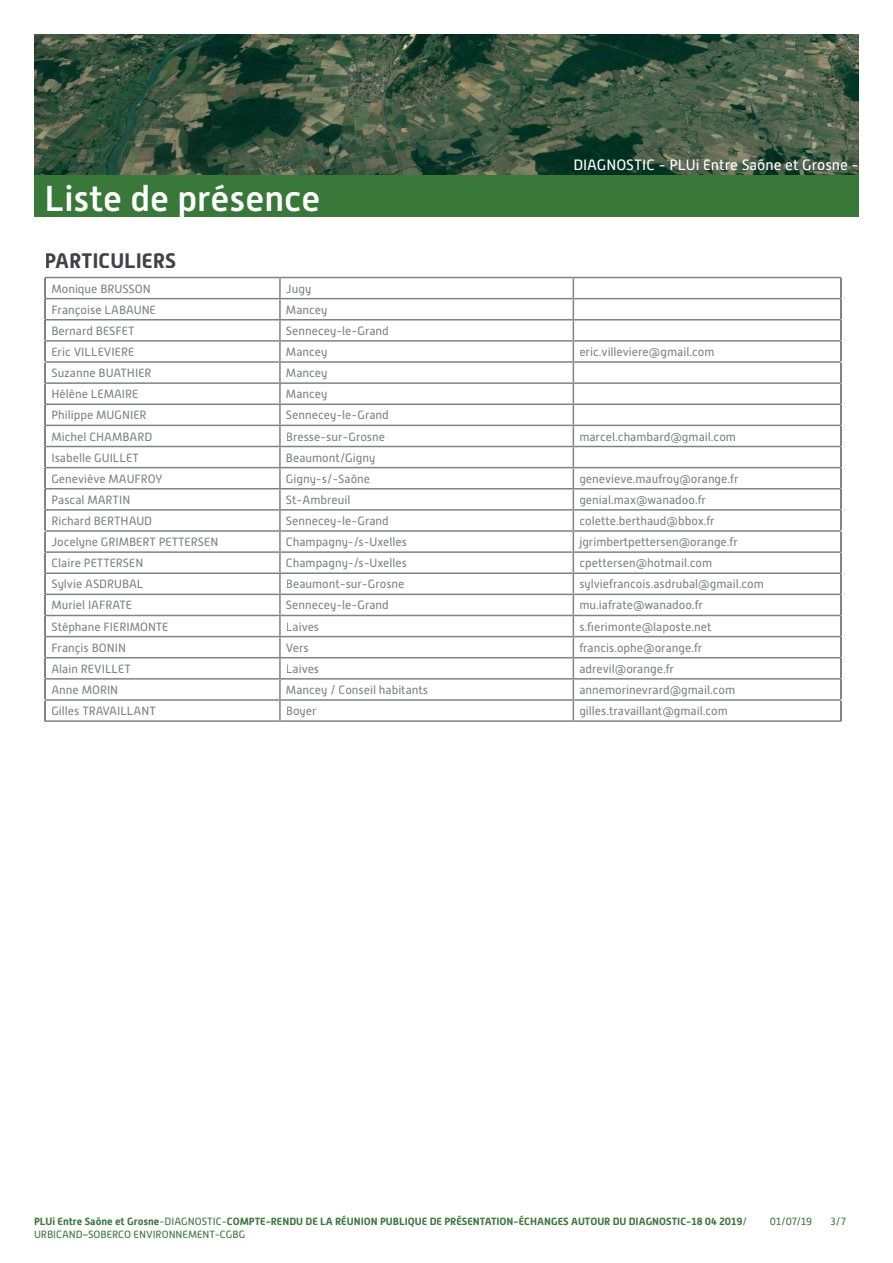
<style>
.page{position:relative;width:893px;height:1263px;background:#fff}
.page>*{position:absolute;margin:0;border:0;box-sizing:border-box;transform-origin:0 0}
.t1{font:500 36px "Alwyn New";color:#fff}
.t2{font:700 21px "Alwyn New";color:#424149}
.t3{font:15px "Alwyn New";color:#fff}
.t4{font:12px "Alwyn New";color:#808285}
.t5{font:700 10.5px/12.6px "Alwyn New";color:#387839}
.t6{font:10.5px "Alwyn New";color:#387839}
.s1{font-weight:400}
</style>
<div class="page">
<svg style="left:45px;top:277px;width:796px;height:445px"></svg>
<img style="left:34px;top:34px;width:825px;height:141px">
<div style="left:34px;top:175px;width:825px;height:42px;background:#387839"></div>
<h1 class="t1" style="left:45px;top:178px;width:277px">Liste de présence</h1>
<h2 class="t2" style="left:45px;top:248px;width:133px">PARTICULIERS</h2>
<p class="t3" style="left:573px;top:157px;width:287px">DIAGNOSTIC - PLUi Entre Saône et Grosne -</p>
<p class="t4" style="left:51px;top:282px;width:101px">Monique BRUSSON</p>
<p class="t4" style="left:286px;top:282px;width:27px">Jugy</p>
<p class="t4" style="left:51px;top:303px;width:106px">Françoise LABAUNE</p>
<p class="t4" style="left:286px;top:303px;width:43px">Mancey</p>
<p class="t4" style="left:51px;top:324px;width:85px">Bernard BESFET</p>
<p class="t4" style="left:286px;top:324px;width:104px">Sennecey-le-Grand</p>
<p class="t4" style="left:51px;top:345px;width:84px">Eric VILLEVIERE</p>
<p class="t4" style="left:286px;top:345px;width:43px">Mancey</p>
<p class="t4" style="left:579px;top:345px;width:137px">eric.villeviere@gmail.com</p>
<p class="t4" style="left:51px;top:366px;width:102px">Suzanne BUATHIER</p>
<p class="t4" style="left:286px;top:366px;width:43px">Mancey</p>
<p class="t4" style="left:51px;top:387px;width:89px">Hélène LEMAIRE</p>
<p class="t4" style="left:286px;top:387px;width:43px">Mancey</p>
<p class="t4" style="left:51px;top:408px;width:97px">Philippe MUGNIER</p>
<p class="t4" style="left:286px;top:408px;width:104px">Sennecey-le-Grand</p>
<p class="t4" style="left:51px;top:430px;width:102px">Michel CHAMBARD</p>
<p class="t4" style="left:286px;top:430px;width:101px">Bresse-sur-Grosne</p>
<p class="t4" style="left:579px;top:430px;width:158px">marcel.chambard@gmail.com</p>
<p class="t4" style="left:51px;top:451px;width:89px">Isabelle GUILLET</p>
<p class="t4" style="left:286px;top:451px;width:91px">Beaumont/Gigny</p>
<p class="t4" style="left:51px;top:472px;width:113px">Geneviève MAUFROY</p>
<p class="t4" style="left:286px;top:472px;width:86px">Gigny-s/-Saône</p>
<p class="t4" style="left:579px;top:472px;width:161px">genevieve.maufroy@orange.fr</p>
<p class="t4" style="left:51px;top:493px;width:80px">Pascal MARTIN</p>
<p class="t4" style="left:286px;top:493px;width:66px">St-Ambreuil</p>
<p class="t4" style="left:579px;top:493px;width:128px">genial.max@wanadoo.fr</p>
<p class="t4" style="left:51px;top:514px;width:102px">Richard BERTHAUD</p>
<p class="t4" style="left:286px;top:514px;width:104px">Sennecey-le-Grand</p>
<p class="t4" style="left:579px;top:514px;width:137px">colette.berthaud@bbox.fr</p>
<p class="t4" style="left:51px;top:535px;width:168px">Jocelyne GRIMBERT PETTERSEN</p>
<p class="t4" style="left:286px;top:535px;width:123px">Champagny-/s-Uxelles</p>
<p class="t4" style="left:579px;top:535px;width:160px">jgrimbertpettersen@orange.fr</p>
<p class="t4" style="left:51px;top:556px;width:94px">Claire PETTERSEN</p>
<p class="t4" style="left:286px;top:556px;width:123px">Champagny-/s-Uxelles</p>
<p class="t4" style="left:579px;top:556px;width:134px">cpettersen@hotmail.com</p>
<p class="t4" style="left:51px;top:577px;width:94px">Sylvie ASDRUBAL</p>
<p class="t4" style="left:286px;top:577px;width:120px">Beaumont-sur-Grosne</p>
<p class="t4" style="left:579px;top:577px;width:186px">sylviefrancois.asdrubal@gmail.com</p>
<p class="t4" style="left:51px;top:599px;width:82px">Muriel IAFRATE</p>
<p class="t4" style="left:286px;top:599px;width:104px">Sennecey-le-Grand</p>
<p class="t4" style="left:579px;top:599px;width:125px">mu.iafrate@wanadoo.fr</p>
<p class="t4" style="left:51px;top:620px;width:119px">Stéphane FIERIMONTE</p>
<p class="t4" style="left:286px;top:620px;width:35px">Laives</p>
<p class="t4" style="left:579px;top:620px;width:134px">s.fierimonte@laposte.net</p>
<p class="t4" style="left:51px;top:641px;width:76px">Françis BONIN</p>
<p class="t4" style="left:286px;top:641px;width:24px">Vers</p>
<p class="t4" style="left:579px;top:641px;width:125px">francis.ophe@orange.fr</p>
<p class="t4" style="left:51px;top:662px;width:81px">Alain REVILLET</p>
<p class="t4" style="left:286px;top:662px;width:35px">Laives</p>
<p class="t4" style="left:579px;top:662px;width:96px">adrevil@orange.fr</p>
<p class="t4" style="left:51px;top:683px;width:68px">Anne MORIN</p>
<p class="t4" style="left:286px;top:683px;width:144px">Mancey / Conseil habitants</p>
<p class="t4" style="left:579px;top:683px;width:157px">annemorinevrard@gmail.com</p>
<p class="t4" style="left:51px;top:704px;width:106px">Gilles TRAVAILLANT</p>
<p class="t4" style="left:286px;top:704px;width:32px">Boyer</p>
<p class="t4" style="left:579px;top:704px;width:150px">gilles.travaillant@gmail.com</p>
<p class="t5" style="left:34px;top:1215px;width:715px">PLUi Entre Saône et Grosne<span class="s1">-DIAGNOSTIC-</span>COMPTE-RENDU DE LA RÉUNION PUBLIQUE DE PRÉSENTATION-ÉCHANGES AUTOUR DU DIAGNOSTIC-18 04 2019<span class="s1">/<br>URBICAND–SOBERCO ENVIRONNEMENT-CGBG</span></p>
<p class="t6" style="left:770px;top:1216px;width:44px">01/07/19</p>
<p class="t6" style="left:831px;top:1216px;width:17px">3/7</p>
</div>
